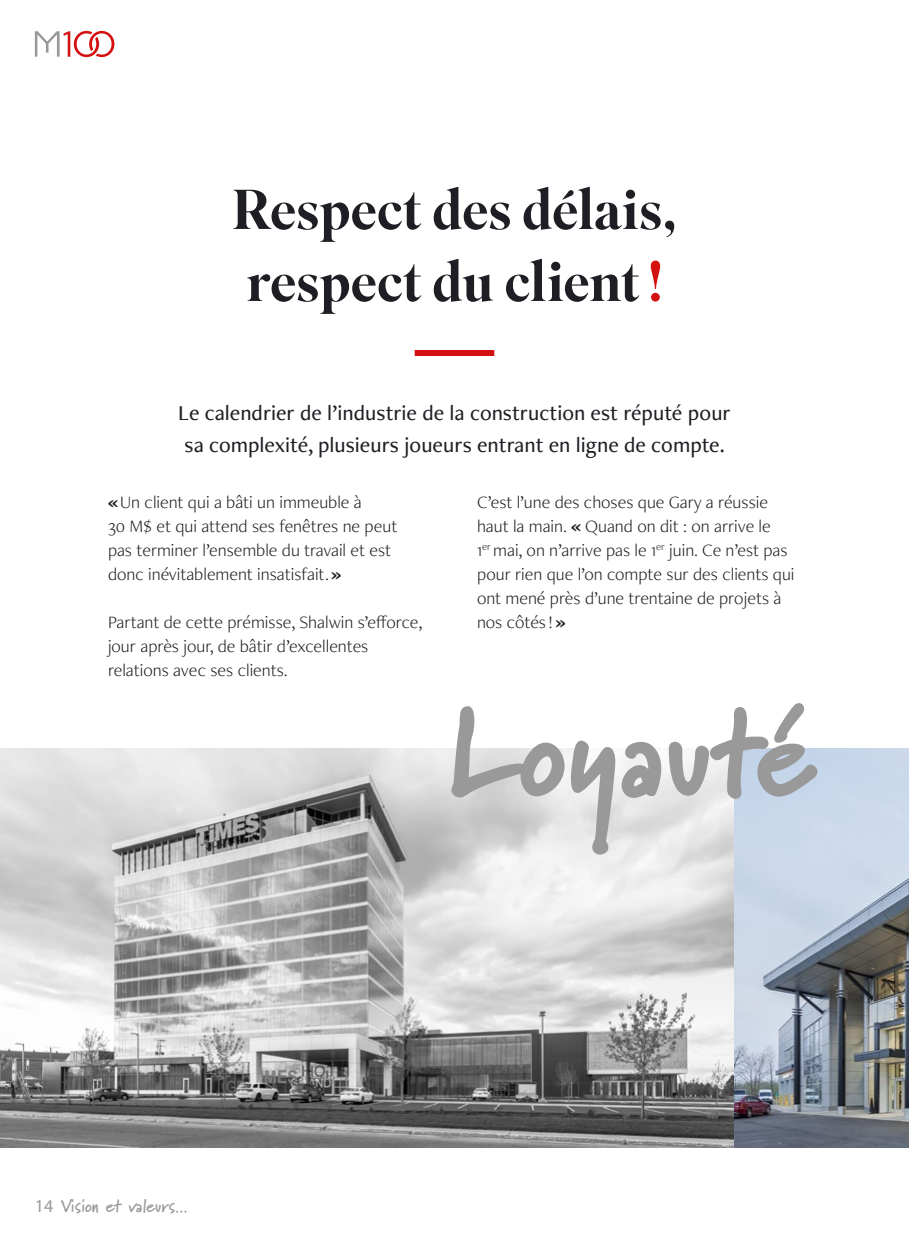
<style>
.page{position:relative;width:909px;height:1242px;background:#fff}
.page>*{position:absolute;margin:0;border:0;box-sizing:border-box;transform-origin:0 0}
.t1{font:900 125.8px "Marydale";color:#999}
.t2{font:500 56px/72px "Superior Title";letter-spacing:-.01em;color:#201e24}
.t3{font:500 22px/32px "Freight Neo Pro";color:#201e24}
.t4{font:300 18px/24px "Freight Neo Pro";color:#201e24}
.t5{font:700 18px "Marydale";letter-spacing:-.01em;color:#999}
.s1{color:#d31110}
.s2{font-weight:900}
.s3{font-family:"Myriad Pro";font-weight:400}
</style>
<div class="page">
<img style="left:0;top:748px;width:909px;height:399px">
<div style="left:415px;top:350px;width:79px;height:6px;background:#d31110"></div>
<svg style="left:35px;top:31px;width:79px;height:26px"></svg>
<h2 class="t2" style="left:232px;top:176px;width:447px">Respect des délais, respect du client <span class="s1">!</span></h2>
<p class="t3" style="left:178px;top:396px;width:554px">Le calendrier de l’industrie de la construction est réputé pour sa complexité, plusieurs joueurs entrant en ligne de compte.</p>
<p class="t4" style="left:108px;top:490px;width:291px"><span class="s2">«</span> Un client qui a bâti un immeuble à<br>30 M$ et qui attend ses fenêtres ne peut pas terminer l’ensemble du travail et est donc inévitablement insatisfait. <span class="s2">»</span></p>
<p class="t4" style="left:108px;top:610px;width:316px">Partant de cette prémisse, Shalwin s’efforce, jour après jour, de bâtir d’excellentes relations avec ses clients.</p>
<p class="t4" style="left:477px;top:490px;width:319px">C’est l’une des choses que Gary a réussie haut la main. <span class="s2">«</span> Quand on dit : on arrive le<br>1<sup>er</sup> mai, on n’arrive pas le 1<sup>er</sup> juin. Ce n’est pas pour rien que l’on compte sur des clients qui ont mené près d’une trentaine de projets à nos côtés ! <span class="s2">»</span></p>
<p class="t5" style="left:35px;top:1195px;width:154px"><span class="s3">14</span> Vision et valeurs...</p>
<h1 class="t1" style="left:448px;top:679px;width:371px">Loyauté</h1>
</div>
